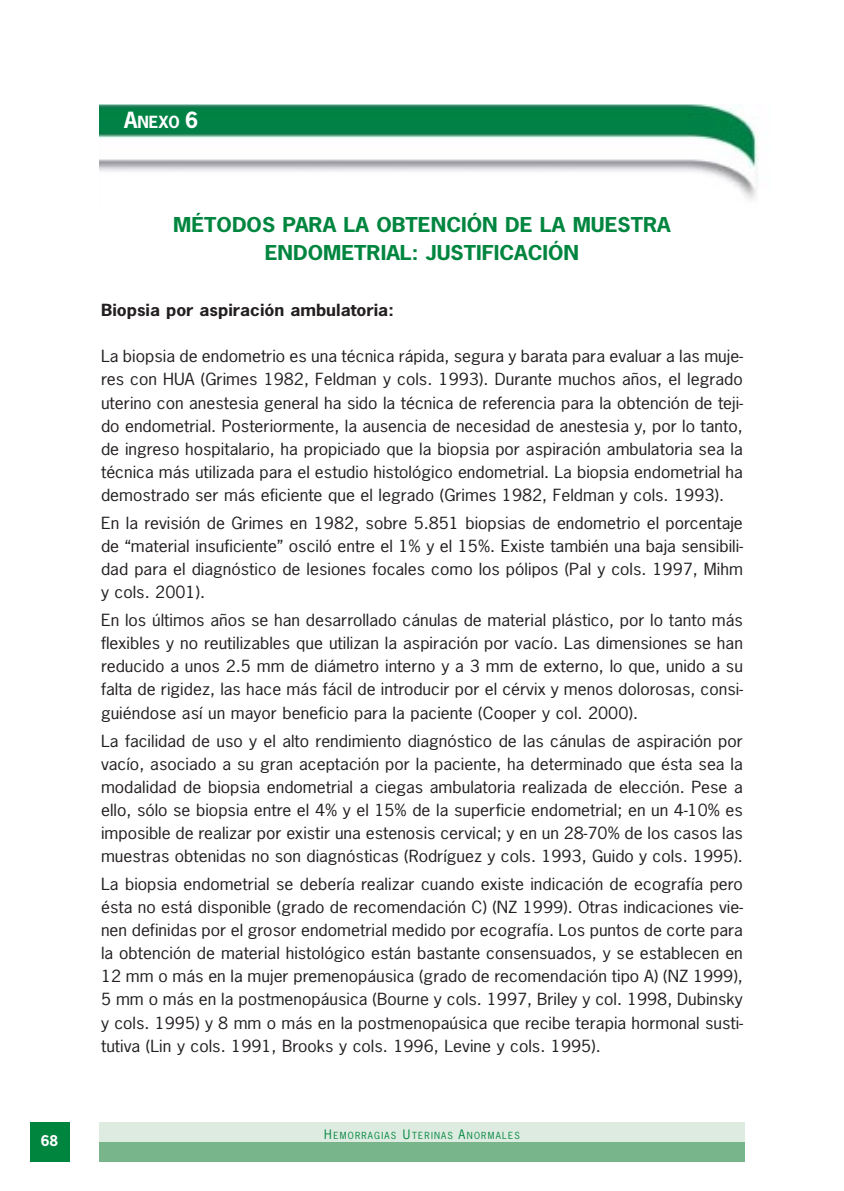
<style>
.page{position:relative;width:844px;height:1191px;background:#fff}
.page>*{position:absolute;margin:0;border:0;box-sizing:border-box;transform-origin:0 0}
.t1{font:700 19.25px/28px "News Gothic";color:#00853f;text-align:center;scale:1.11 1}
.t2{font:15.75px/23.1px "News Gothic";color:#231f20;text-align:justify;scale:1.11 1}
.t3{font:700 15.75px "News Gothic";color:#231f20;scale:1.11 1}
.t4{font:700 15.75px "News Gothic";color:#fff}
.t5{font:700 14px "News Gothic";color:#fff}
.t6{font:9.1px "News Gothic";letter-spacing:.13em;color:#00853f}
.s1{font-size:21px}
.s2{font-size:12.25px}
</style>
<div class="page">
<div style="left:99px;top:1141px;width:645px;height:20px;background:#79b58b"></div>
<div style="left:99px;top:1122px;width:645px;height:19px;background:#ddebe0"></div>
<div style="left:30px;top:1122px;width:39px;height:39px;background:#00853f"></div>
<img style="left:99px;top:105px;width:659px;height:94px">
<p class="t5" style="left:41px;top:1135px;width:19px">68</p>
<p class="t4" style="left:124px;top:116px;width:76px"><span class="s1">A</span>NEXO <span class="s1">6</span></p>
<p class="t1" style="left:173px;top:212px;width:449px">MÉTODOS PARA LA OBTENCIÓN DE LA MUESTRA<br>ENDOMETRIAL: JUSTIFICACIÓN</p>
<p class="t3" style="left:101px;top:304px;width:265px">Biopsia por aspiración ambulatoria:</p>
<p class="t2" style="left:101px;top:346px;width:579px">La biopsia de endometrio es una técnica rápida, segura y barata para evaluar a las muje&shy;res con HUA (Grimes 1982, Feldman y cols. 1993). Durante muchos años, el legrado uterino con anestesia general ha sido la técnica de referencia para la obtención de teji&shy;do endometrial. Posteriormente, la ausencia de necesidad de anestesia y, por lo tanto, de ingreso hospitalario, ha propiciado que la biopsia por aspiración ambulatoria sea la técnica más utilizada para el estudio histológico endometrial. La biopsia endometrial ha demostrado ser más eficiente que el legrado (Grimes 1982, Feldman y cols. 1993).</p>
<p class="t2" style="left:101px;top:513px;width:579px">En la revisión de Grimes en 1982, sobre 5.851 biopsias de endometrio el porcentaje de “material insuficiente” osciló entre el 1% y el 15%. Existe también una baja sensibili&shy;dad para el diagnóstico de lesiones focales como los pólipos (Pal y cols. 1997, Mihm y cols. 2001).</p>
<p class="t2" style="left:101px;top:610px;width:579px">En los últimos años se han desarrollado cánulas de material plástico, por lo tanto más flexibles y no reutilizables que utilizan la aspiración por vacío. Las dimensiones se han reducido a unos 2.5 mm de diámetro interno y a 3 mm de externo, lo que, unido a su falta de rigidez, las hace más fácil de introducir por el cérvix y menos dolorosas, consi&shy;guiéndose así un mayor beneficio para la paciente (Cooper y col. 2000).</p>
<p class="t2" style="left:101px;top:730px;width:579px">La facilidad de uso y el alto rendimiento diagnóstico de las cánulas de aspiración por vacío, asociado a su gran aceptación por la paciente, ha determinado que ésta sea la modalidad de biopsia endometrial a ciegas ambulatoria realizada de elección. Pese a ello, sólo se biopsia entre el 4% y el 15% de la superficie endometrial; en un 4-10% es imposible de realizar por existir una estenosis cervical; y en un 28-70% de los casos las muestras obtenidas no son diagnósticas (Rodríguez y cols. 1993, Guido y cols. 1995).</p>
<p class="t2" style="left:101px;top:874px;width:579px">La biopsia endometrial se debería realizar cuando existe indicación de ecografía pero ésta no está disponible (grado de recomendación C) (NZ 1999). Otras indicaciones vie&shy;nen definidas por el grosor endometrial medido por ecografía. Los puntos de corte para la obtención de material histológico están bastante consensuados, y se establecen en 12 mm o más en la mujer premenopáusica (grado de recomendación tipo A) (NZ 1999), 5 mm o más en la postmenopáusica (Bourne y cols. 1997, Briley y col. 1998, Dubinsky y cols. 1995) y 8 mm o más en la postmenopaúsica que recibe terapia hormonal susti&shy;tutiva (Lin y cols. 1991, Brooks y cols. 1996, Levine y cols. 1995).</p>
<p class="t6" style="left:324px;top:1132px;width:197px"><span class="s2">H</span>EMORRAGIAS <span class="s2">U</span>TERINAS <span class="s2">A</span>NORMALES</p>
</div>
